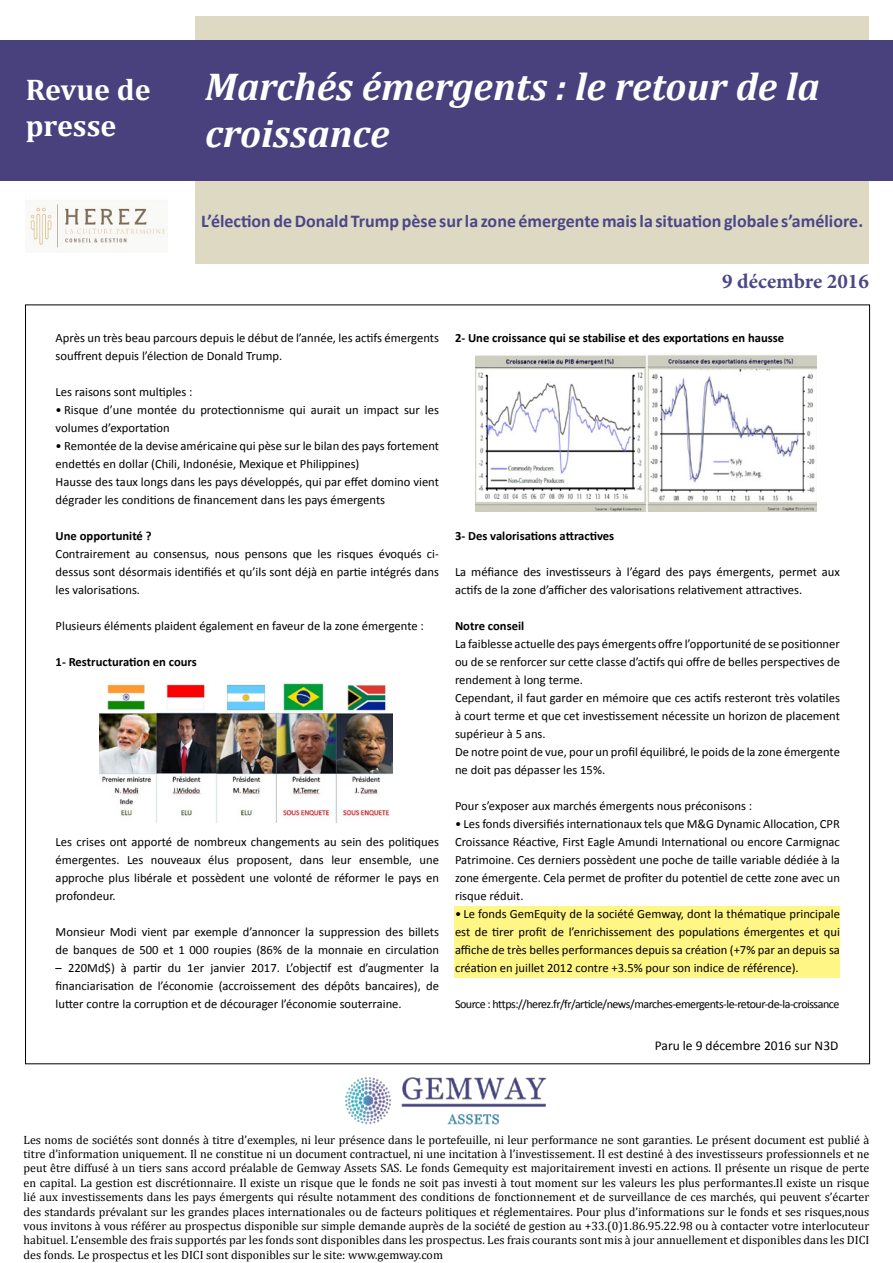
<style>
.page{position:relative;width:893px;height:1263px;background:#fff}
.page>*{position:absolute;margin:0;border:0;box-sizing:border-box;transform-origin:0 0}
.t1{font:italic 700 39px/46.8px "Cambria";color:#fff}
.t2{font:700 30px/36px "Cambria";color:#fff}
.t3{font:700 21px "Minion Pro";color:#4c4787}
.t4{font:700 18px "Calibri";color:#4c4787}
.t5{font:13.5px "Calibri";color:#000}
.t6{font:12.6px/18px "Calibri";color:#000}
.t7{font:700 12.6px "Calibri";color:#000}
.t8{font:12px/14.4px "Cambria";color:#000;text-align:justify}
.t9{font:12px "Calibri";letter-spacing:-.04em;color:#000}
</style>
<div class="page">
<div style="left:455px;top:906px;width:385px;height:71px;background:#fff685"></div>
<div style="left:196px;top:17px;width:673px;height:247px;background:#ddd9c3"></div>
<div style="left:0;top:40px;width:893px;height:141px;background:#49417e"></div>
<img style="left:345px;top:1077px;width:201px;height:48px">
<img style="left:30px;top:200px;width:137px;height:48px">
<img style="left:475px;top:355px;width:342px;height:157px">
<img style="left:99px;top:682px;width:294px;height:140px">
<h2 class="t2" style="left:26px;top:70px;width:126px">Revue de presse</h2>
<h1 class="t1" style="left:205px;top:62px;width:616px">Marchés émergents : le retour de la croissance</h1>
<h3 class="t4" style="left:201px;top:210px;width:663px">L’élection de Donald Trump pèse sur la zone émergente mais la situation globale s’améliore.</h3>
<h3 class="t3" style="left:722px;top:266px;width:148px">9 décembre 2016</h3>
<p class="t6" style="left:56px;top:329px;width:385px">Après un très beau parcours depuis le début de l’année, les actifs émergents souffrent depuis l’élection de Donald Trump.</p>
<p class="t6" style="left:56px;top:383px;width:139px">Les raisons sont multiples :</p>
<p class="t6" style="left:56px;top:401px;width:385px">• Risque d’une montée du protectionnisme qui aurait un impact sur les volumes d’exportation</p>
<p class="t6" style="left:56px;top:437px;width:385px">• Remontée de la devise américaine qui pèse sur le bilan des pays fortement endettés en dollar (Chili, Indonésie, Mexique et Philippines)<br>Hausse des taux longs dans les pays développés, qui par effet domino vient dégrader les conditions de financement dans les pays émergents</p>
<p class="t7" style="left:56px;top:528px;width:97px">Une opportunité ?</p>
<p class="t6" style="left:56px;top:545px;width:385px;text-align:justify">Contrairement au consensus, nous pensons que les risques évoqués ci&shy;dessus sont désormais identifiés et qu’ils sont déjà en partie intégrés dans les valorisations.</p>
<p class="t6" style="left:56px;top:617px;width:370px">Plusieurs éléments plaident également en faveur de la zone émergente :</p>
<p class="t7" style="left:56px;top:654px;width:143px">1- Restructuration en cours</p>
<p class="t6" style="left:56px;top:833px;width:385px;text-align:justify">Les crises ont apporté de nombreux changements au sein des politiques émergentes. Les nouveaux élus proposent, dans leur ensemble, une approche plus libérale et possèdent une volonté de réformer le pays en profondeur.</p>
<p class="t6" style="left:56px;top:923px;width:385px">Monsieur Modi vient par exemple d’annoncer la suppression des billets de banques de 500 et 1 000 roupies (86% de la monnaie en circulation</p>
<p class="t6" style="left:56px;top:959px;width:385px;text-align:justify">– 220Md$) à partir du 1er janvier 2017. L’objectif est d’augmenter la financiarisation de l’économie (accroissement des dépôts bancaires), de lutter contre la corruption et de décourager l’économie souterraine.</p>
<p class="t7" style="left:455px;top:330px;width:331px">2- Une croissance qui se stabilise et des exportations en hausse</p>
<p class="t7" style="left:455px;top:528px;width:161px">3- Des valorisations attractives</p>
<p class="t6" style="left:455px;top:563px;width:386px">La méfiance des investisseurs à l’égard des pays émergents, permet aux actifs de la zone d’afficher des valorisations relativement attractives.</p>
<p class="t7" style="left:455px;top:618px;width:71px">Notre conseil</p>
<p class="t6" style="left:455px;top:635px;width:386px">La faiblesse actuelle des pays émergents offre l’opportunité de se positionner ou de se renforcer sur cette classe d’actifs qui offre de belles perspectives de rendement à long terme.<br>Cependant, il faut garder en mémoire que ces actifs resteront très volatiles à court terme et que cet investissement nécessite un horizon de placement supérieur à 5 ans.<br>De notre point de vue, pour un profil équilibré, le poids de la zone émergente ne doit pas dépasser les 15%.</p>
<p class="t6" style="left:455px;top:797px;width:299px">Pour s’exposer aux marchés émergents nous préconisons :</p>
<p class="t6" style="left:455px;top:815px;width:386px;text-align:justify">• Les fonds diversifiés internationaux tels que M&amp;G Dynamic Allocation, CPR Croissance Réactive, First Eagle Amundi International ou encore Carmignac Patrimoine. Ces derniers possèdent une poche de taille variable dédiée à la zone émergente. Cela permet de profiter du potentiel de cette zone avec un risque réduit.</p>
<p class="t6" style="left:455px;top:905px;width:386px;text-align:justify">• Le fonds GemEquity de la société Gemway, dont la thématique principale est de tirer profit de l’enrichissement des populations émergentes et qui affiche de très belles performances depuis sa création (+7% par an depuis sa création en juillet 2012 contre +3.5% pour son indice de référence).</p>
<p class="t9" style="left:455px;top:996px;width:386px">Source : https://herez.fr/fr/article/news/marches-emergents-le-retour-de-la-croissance</p>
<p class="t5" style="left:655px;top:1037px;width:185px">Paru le 9 décembre 2016 sur N3D</p>
<p class="t8" style="left:24px;top:1132px;width:847px">Les noms de sociétés sont donnés à titre d’exemples, ni leur présence dans le portefeuille, ni leur performance ne sont garanties. Le présent document est publié à titre d’information uniquement. Il ne constitue ni un document contractuel, ni une incitation à l’investissement. Il est destiné à des investisseurs professionnels et ne peut être diffusé à un tiers sans accord préalable de Gemway Assets SAS. Le fonds Gemequity est majoritairement investi en actions. Il présente un risque de perte en capital. La gestion est discrétionnaire. Il existe un risque que le fonds ne soit pas investi à tout moment sur les valeurs les plus performantes.Il existe un risque lié aux investissements dans les pays émergents qui résulte notamment des conditions de fonctionnement et de surveillance de ces marchés, qui peuvent s’écarter des standards prévalant sur les grandes places internationales ou de facteurs politiques et réglementaires. Pour plus d’informations sur le fonds et ses risques,nous vous invitons à vous référer au prospectus disponible sur simple demande auprès de la société de gestion au +33.(0)1.86.95.22.98 ou à contacter votre interlocuteur habituel. L’ensemble des frais supportés par les fonds sont disponibles dans les prospectus. Les frais courants sont mis à jour annuellement et disponibles dans les DICI des fonds. Le prospectus et les DICI sont disponibles sur le site: www.gemway.com</p>
</div>
